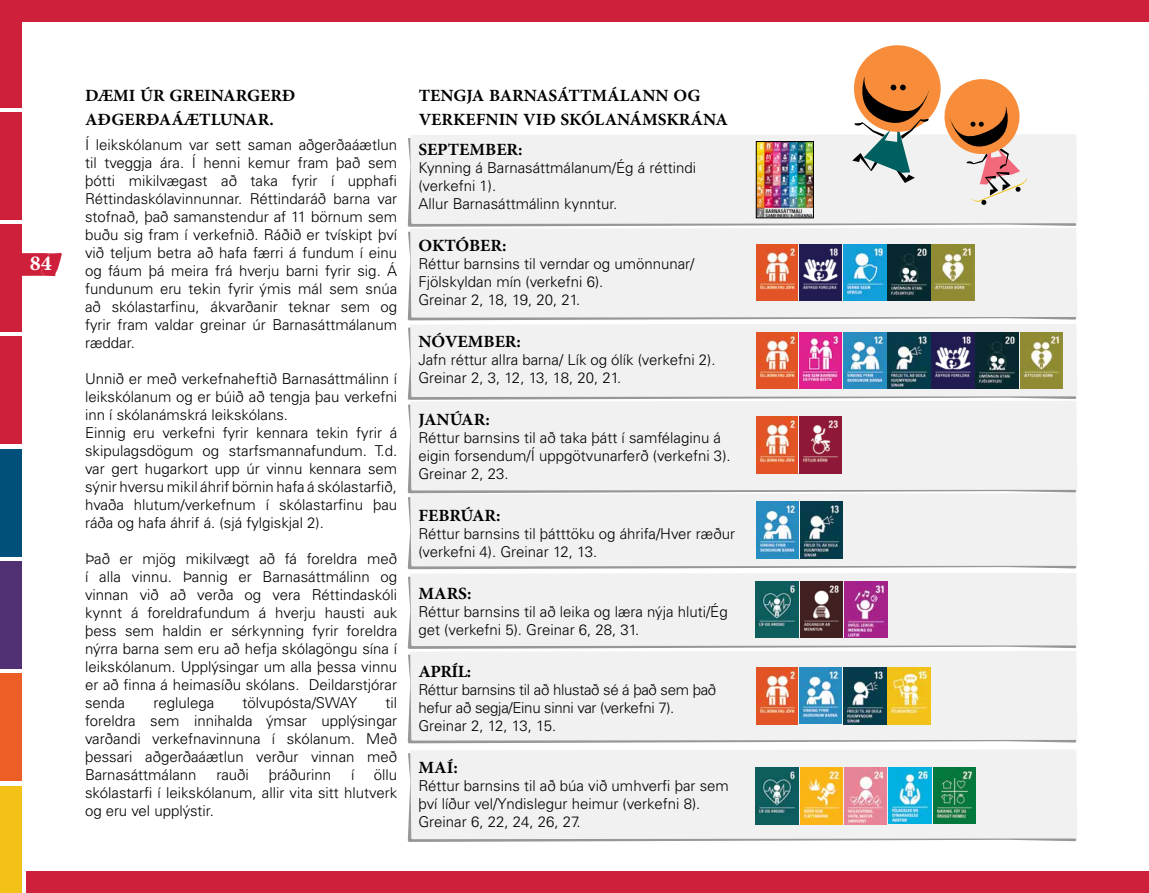
<style>
.page{position:relative;width:1149px;height:893px;background:#fff}
.page>*{position:absolute;margin:0;border:0;box-sizing:border-box;transform-origin:0 0}
.t1{font:700 30px "Adobe Arabic";color:#fff}
.t2{font:700 24px/24px "Adobe Arabic";color:#000}
.t3{font:300 15px/18px "Univers LT Pro 45";color:#000}
.t4{font:300 15px/18px "Univers LT Pro 45";letter-spacing:-.02em;color:#000}
</style>
<div class="page">
<div style="left:0;top:674px;width:21px;height:107px;background:#ec5e26"></div>
<div style="left:0;top:786px;width:21px;height:107px;background:#f2c218"></div>
<div style="left:0;top:561px;width:21px;height:107px;background:#513174"></div>
<div style="left:0;top:449px;width:21px;height:107px;background:#00507b"></div>
<div style="left:0;top:337px;width:21px;height:107px;background:#cf203b"></div>
<div style="left:0;top:225px;width:21px;height:107px;background:#cf203b"></div>
<div style="left:0;top:112px;width:21px;height:107px;background:#cf203b"></div>
<div style="left:0;top:0;width:21px;height:107px;background:#cf203b"></div>
<svg style="left:407px;top:232px;width:669px;height:88px"></svg>
<svg style="left:407px;top:138px;width:669px;height:89px"></svg>
<svg style="left:407px;top:404px;width:669px;height:89px"></svg>
<svg style="left:407px;top:654px;width:669px;height:89px"></svg>
<svg style="left:407px;top:753px;width:669px;height:89px"></svg>
<svg style="left:407px;top:327px;width:669px;height:73px"></svg>
<svg style="left:407px;top:497px;width:669px;height:72px"></svg>
<svg style="left:407px;top:577px;width:669px;height:72px"></svg>
<div style="left:410px;top:228px;width:667px;height:90px;background:#f1f1f2"></div>
<div style="left:410px;top:134px;width:667px;height:90px;background:#f1f1f2"></div>
<div style="left:410px;top:401px;width:667px;height:89px;background:#f1f1f2"></div>
<div style="left:410px;top:651px;width:667px;height:90px;background:#f1f1f2"></div>
<div style="left:410px;top:750px;width:667px;height:89px;background:#f1f1f2"></div>
<div style="left:410px;top:324px;width:667px;height:73px;background:#f1f1f2"></div>
<div style="left:410px;top:493px;width:667px;height:73px;background:#f1f1f2"></div>
<div style="left:410px;top:573px;width:667px;height:73px;background:#f1f1f2"></div>
<svg style="left:21px;top:253px;width:41px;height:23px"></svg>
<img style="left:799px;top:244px;width:42px;height:57px">
<img style="left:931px;top:332px;width:131px;height:57px">
<img style="left:843px;top:244px;width:42px;height:57px">
<img style="left:887px;top:244px;width:87px;height:57px">
<img style="left:755px;top:244px;width:42px;height:57px">
<img style="left:755px;top:332px;width:42px;height:57px">
<img style="left:755px;top:417px;width:42px;height:56px">
<img style="left:755px;top:667px;width:42px;height:57px">
<img style="left:799px;top:417px;width:42px;height:56px">
<img style="left:755px;top:581px;width:87px;height:57px">
<img style="left:844px;top:581px;width:42px;height:57px">
<img style="left:887px;top:667px;width:42px;height:57px">
<img style="left:755px;top:767px;width:87px;height:57px">
<img style="left:844px;top:767px;width:42px;height:57px">
<img style="left:888px;top:767px;width:87px;height:57px">
<svg style="left:848px;top:45px;width:179px;height:160px"></svg>
<div style="left:26px;top:872px;width:1122px;height:21px;background:#cf203b"></div>
<div style="left:9px;top:0;width:1139px;height:21px;background:#cf203b"></div>
<img style="left:843px;top:332px;width:42px;height:57px">
<img style="left:755px;top:501px;width:87px;height:57px">
<img style="left:799px;top:667px;width:42px;height:57px">
<img style="left:887px;top:332px;width:42px;height:57px">
<img style="left:843px;top:667px;width:42px;height:57px">
<img style="left:799px;top:332px;width:42px;height:57px">
<img style="left:757px;top:143px;width:54px;height:73px">
<div style="left:755px;top:141px;width:58px;height:77px;border:1px solid #000"></div>
<h1 class="t1" style="left:30px;top:242px;width:23px">84</h1>
<h2 class="t2" style="left:85px;top:81px;width:212px">DÆMI ÚR GREINARGERÐ<br>AÐGERÐAÁÆTLUNAR.</h2>
<h2 class="t2" style="left:418px;top:81px;width:311px">TENGJA BARNASÁTTMÁLANN OG<br>VERKEFNIN VIÐ SKÓLANÁMSKRÁNA</h2>
<p class="t3" style="left:85px;top:136px;width:313px;text-align:justify">Í leikskólanum var sett saman aðgerðaáætlun til tveggja ára. Í henni kemur fram það sem þótti mikilvægast að taka fyrir í upphafi Réttindaskólavinnunnar. Réttindaráð barna var stofnað, það samanstendur af 11 börnum sem buðu sig fram í verkefnið. Ráðið er tvískipt því við teljum betra að hafa færri á fundum í einu og fáum þá meira frá hverju barni fyrir sig. Á fundunum eru tekin fyrir ýmis mál sem snúa að skólastarfinu, ákvarðanir teknar sem og fyrir fram valdar greinar úr Barnasáttmálanum ræddar.</p>
<p class="t3" style="left:85px;top:370px;width:313px">Unnið er með verkefnaheftið Barnasáttmálinn í leikskólanum og er búið að tengja þau verkefni inn í skólanámskrá leikskólans.<br>Einnig eru verkefni fyrir kennara tekin fyrir á skipulagsdögum og starfsmannafundum. T.d. var gert hugarkort upp úr vinnu kennara sem sýnir hversu mikil áhrif börnin hafa á skólastarfið, hvaða hlutum/verkefnum í skólastarfinu þau ráða og hafa áhrif á. (sjá fylgiskjal 2).</p>
<p class="t3" style="left:85px;top:550px;width:313px;text-align:justify">Það er mjög mikilvægt að fá foreldra með í alla vinnu. Þannig er Barnasáttmálinn og vinnan við að verða og vera Réttindaskóli kynnt á foreldrafundum á hverju hausti auk þess sem haldin er sérkynning fyrir foreldra nýrra barna sem eru að hefja skólagöngu sína í leikskólanum. Upplýsingar um alla þessa vinnu er að finna á heimasíðu skólans. Deildarstjórar senda</p>
<p class="t3" style="left:153px;top:694px;width:62px">reglulega</p>
<p class="t3" style="left:242px;top:694px;width:116px">tölvupósta/SWAY</p>
<p class="t3" style="left:85px;top:694px;width:313px;text-align:justify;text-indent:300px">til foreldra sem innihalda ýmsar upplýsingar varðandi verkefnavinnuna í skólanum. Með þessari aðgerðaáætlun verður vinnan með Barnasáttmálann</p>
<p class="t3" style="left:216px;top:766px;width:34px">rauði</p>
<p class="t3" style="left:268px;top:766px;width:64px">þráðurinn</p>
<p class="t3" style="left:351px;top:766px;width:5px">í</p>
<p class="t3" style="left:85px;top:766px;width:313px;text-align:justify;text-indent:288px">öllu skólastarfi í leikskólanum, allir vita sitt hlutverk og eru vel upplýstir.</p>
<h2 class="t2" style="left:418px;top:135px;width:106px">SEPTEMBER:</h2>
<p class="t3" style="left:418px;top:159px;width:279px">Kynning á Barnasáttmálanum/Ég á réttindi (verkefni 1).<br>Allur Barnasáttmálinn kynntur.</p>
<h2 class="t2" style="left:418px;top:231px;width:89px">OKTÓBER:</h2>
<p class="t3" style="left:418px;top:255px;width:277px">Réttur barnsins til verndar og umönnunar/<br>Fjölskyldan mín (verkefni 6).<br>Greinar 2, 18, 19, 20, 21.</p>
<h2 class="t2" style="left:418px;top:327px;width:104px">NÓVEMBER:</h2>
<p class="t3" style="left:418px;top:351px;width:298px">Jafn réttur allra barna/ Lík og ólík (verkefni 2).<br>Greinar 2, 3, 12, 13, 18, 20, 21.</p>
<h2 class="t2" style="left:418px;top:405px;width:73px">JANÚAR:</h2>
<p class="t3" style="left:418px;top:429px;width:313px">Réttur barnsins til að taka þátt í samfélaginu á eigin forsendum/Í uppgötvunarferð (verkefni 3).<br>Greinar 2, 23.</p>
<h2 class="t2" style="left:418px;top:501px;width:84px">FEBRÚAR:</h2>
<p class="t3" style="left:418px;top:525px;width:318px">Réttur barnsins til þátttöku og áhrifa/Hver ræður (verkefni 4). Greinar 12, 13.</p>
<h2 class="t2" style="left:418px;top:579px;width:54px">MARS:</h2>
<p class="t3" style="left:418px;top:603px;width:311px">Réttur barnsins til að leika og læra nýja hluti/Ég get (verkefni 5). Greinar 6, 28, 31.</p>
<h2 class="t2" style="left:418px;top:657px;width:54px">APRÍL:</h2>
<p class="t4" style="left:418px;top:681px;width:299px">Réttur barnsins til að hlustað sé á það sem það hefur að segja/Einu sinni var (verkefni 7).<br>Greinar 2, 12, 13, 15.</p>
<h2 class="t2" style="left:418px;top:753px;width:41px">MAÍ:</h2>
<p class="t3" style="left:418px;top:777px;width:312px">Réttur barnsins til að búa við umhverfi þar sem því líður vel/Yndislegur heimur (verkefni 8).<br>Greinar 6, 22, 24, 26, 27.</p>
</div>
